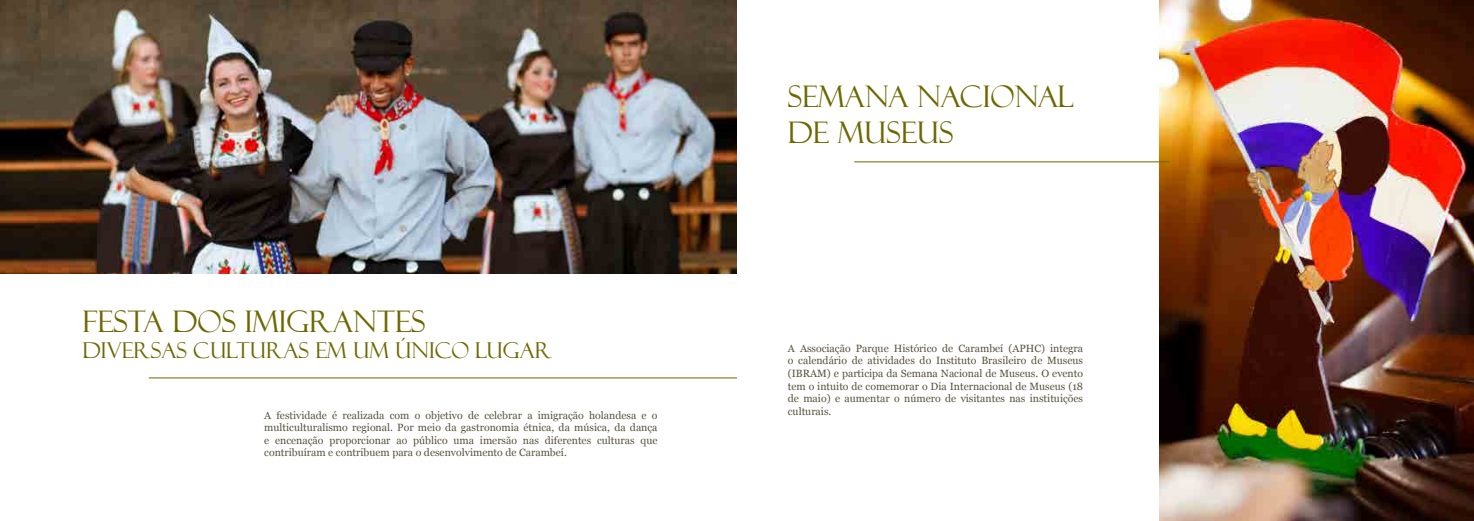
<style>
.page{position:relative;width:1474px;height:521px;background:#fff}
.page>*{position:absolute;margin:0;border:0;box-sizing:border-box;transform-origin:0 0}
.t1{font:29.75px/35.7px "Felix Titling";color:#6e6700}
.t2{font:21.88px "Felix Titling";color:#6e6700}
.t3{font:10.5px/12.6px "Georgia";color:#58533f;text-align:justify}
</style>
<div class="page">
<hr style="left:149px;top:377px;width:588px;height:1px;background:#6e6700">
<img style="left:0;top:0;width:737px;height:273px">
<img style="left:1159px;top:0;width:314px;height:521px">
<hr style="left:854px;top:161px;width:315px;height:1px;background:#6e6700">
<h1 class="t1" style="left:82px;top:303px;width:344px">FESTA DOS IMIGRANTES</h1>
<h2 class="t2" style="left:82px;top:337px;width:471px">DIVERSAS CULTURAS EM UM ÚNICO LUGAR</h2>
<p class="t3" style="left:264px;top:409px;width:395px">A festividade é realizada com o objetivo de celebrar a imigração holandesa e o multiculturalismo regional. Por meio da gastronomia étnica, da música, da dança e encenação proporcionar ao público uma imersão nas diferentes culturas que contribuíram e contribuem para o desenvolvimento de Carambeí.</p>
<h1 class="t1" style="left:788px;top:79px;width:288px">SEMANA NACIONAL<br>DE MUSEUS</h1>
<p class="t3" style="left:788px;top:342px;width:297px">A Associação Parque Histórico de Carambeí (APHC) integra o calendário de atividades do Instituto Brasileiro de Museus (IBRAM) e participa da Semana Nacional de Museus. O evento tem o intuito de comemorar o Dia Internacional de Museus (18 de maio) e aumentar o número de visitantes nas instituições culturais.</p>
</div>
